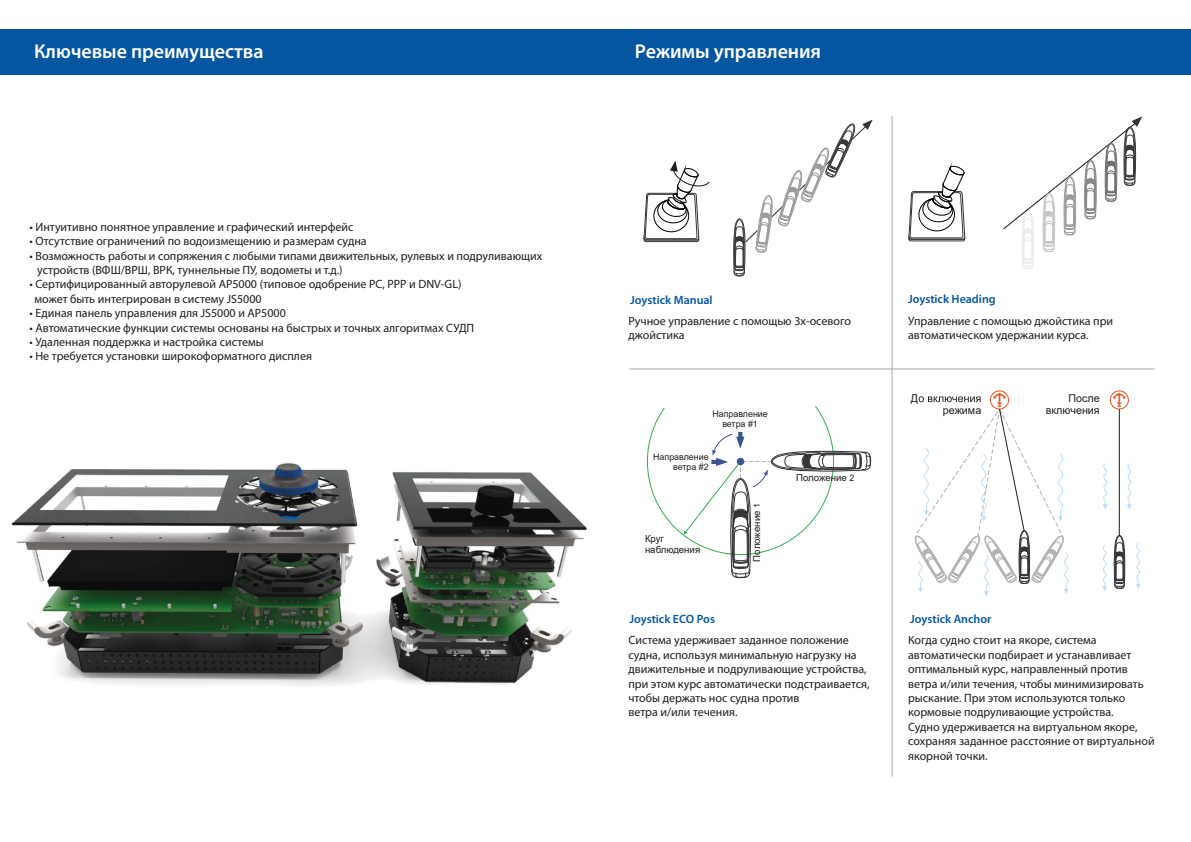
<style>
.page{position:relative;width:1191px;height:842px;background:#fff}
.page>*{position:absolute;margin:0;border:0;box-sizing:border-box;transform-origin:0 0}
.t1{font:600 20px "Myriad Pro";letter-spacing:-.005em;color:#fff}
.t2{font:12px/14.4px "Myriad Pro";color:#1d1d1b}
.t3{font:600 12px "Myriad Pro";color:#0556a1}
.t4{font:10.8px/12px "Arial";color:#1d1d1b;text-align:right}
.t5{font:9.6px/10.7px "Arial";color:#1d1d1b}
.t6{font:8.9px/9.9px "Arial";color:#1d1d1b;text-align:center}
.s1{font-size:8.9px}
</style>
<div class="page">
<img style="left:11px;top:463px;width:576px;height:223px">
<div style="left:0;top:29px;width:1191px;height:45px;background:#0556a1"></div>
<hr style="left:891px;top:116px;width:1px;height:661px;background:#a7a9ab">
<hr style="left:629px;top:368px;width:525px;height:1px;background:#a7a9ab">
<svg style="left:908px;top:165px;width:58px;height:76px"></svg>
<svg style="left:1003px;top:116px;width:139px;height:153px"></svg>
<svg style="left:644px;top:161px;width:66px;height:81px"></svg>
<svg style="left:733px;top:120px;width:139px;height:156px"></svg>
<svg style="left:647px;top:406px;width:224px;height:173px"></svg>
<svg style="left:1113px;top:535px;width:12px;height:54px"></svg>
<svg style="left:1109px;top:390px;width:20px;height:20px"></svg>
<hr style="left:1119px;top:409px;width:1px;height:126px;background:#1d1d1b">
<svg style="left:914px;top:390px;width:154px;height:206px"></svg>
<svg style="left:1103px;top:463px;width:4px;height:46px"></svg>
<svg style="left:1127px;top:463px;width:4px;height:46px"></svg>
<svg style="left:1136px;top:543px;width:4px;height:46px"></svg>
<svg style="left:1102px;top:545px;width:5px;height:46px"></svg>
<h1 class="t1" style="left:34px;top:38px;width:231px">Ключевые преимущества</h1>
<h1 class="t1" style="left:634px;top:38px;width:188px">Режимы управления</h1>
<p class="t2" style="left:30px;top:219px;width:325px">• Интуитивно понятное управление и графический интерфейс</p>
<p class="t2" style="left:30px;top:234px;width:339px">• Отсутствие ограничений по водоизмещению и размерам судна</p>
<p class="t2" style="left:37px;top:248px;width:507px;text-indent:-8px">• Возможность работы и сопряжения с любыми типами движительных, рулевых и подруливающих устройств (ВФШ/ВРШ, ВРК, туннельные ПУ, водометы и т.д.)</p>
<p class="t2" style="left:35px;top:277px;width:428px;text-indent:-5px">• Сертифицированный авторулевой AP5000 (типовое одобрение РС, РРР и DNV-GL) может быть интегрирован в систему JS5000</p>
<p class="t2" style="left:30px;top:306px;width:258px">• Единая панель управления для JS5000 и AP5000</p>
<p class="t2" style="left:30px;top:320px;width:446px">• Автоматические функции системы основаны на быстрых и точных алгоритмах СУДП</p>
<p class="t2" style="left:30px;top:334px;width:236px">• Удаленная поддержка и настройка системы</p>
<p class="t2" style="left:30px;top:349px;width:284px">• Не требуется установки широкоформатного дисплея</p>
<p class="t3" style="left:630px;top:292px;width:84px">Joystick Manual</p>
<p class="t3" style="left:908px;top:291px;width:89px">Joystick Heading</p>
<p class="t2" style="left:628px;top:313px;width:224px">Ручное управление с помощью 3х-осевого джойстика</p>
<p class="t2" style="left:908px;top:313px;width:207px">Управление с помощью джойстика при автоматическом удержании курса.</p>
<p class="t6" style="left:712px;top:409px;width:57px">Направление ветра #1</p>
<p class="t6" style="left:653px;top:452px;width:57px;text-align:right">Направление ветра #2</p>
<p class="t5" style="left:645px;top:533px;width:57px">Круг наблюдения</p>
<p class="t5" style="left:751px;top:561px;width:60px;rotate:-90deg">Положение <span class="s1">1</span></p>
<p class="t5" style="left:796px;top:473px;width:60px">Положение <span class="s1">2</span></p>
<p class="t4" style="left:911px;top:392px;width:9px">Д</p>
<p class="t4" style="left:943px;top:404px;width:40px">режима</p>
<p class="t3" style="left:629px;top:611px;width:87px">Joystick ECO Pos</p>
<p class="t3" style="left:910px;top:611px;width:83px">Joystick Anchor</p>
<p class="t4" style="left:1045px;top:392px;width:56px">После включения</p>
<p class="t2" style="left:628px;top:633px;width:243px">Система удерживает заданное положение судна, используя минимальную нагрузку на движительные и подруливающие устройства, при этом курс автоматически подстраивается, чтобы держать нос судна против<br>ветра и/или течения.</p>
<p class="t2" style="left:908px;top:633px;width:248px">Когда судно стоит на якоре, система автоматически подбирает и устанавливает оптимальный курс, направленный против ветра и/или течения, чтобы минимизировать рыскание. При этом используются только кормовые подруливающие устройства.<br>Судно удерживается на виртуальном якоре, сохраняя заданное расстояние от виртуальной якорной точки.</p>
</div>
